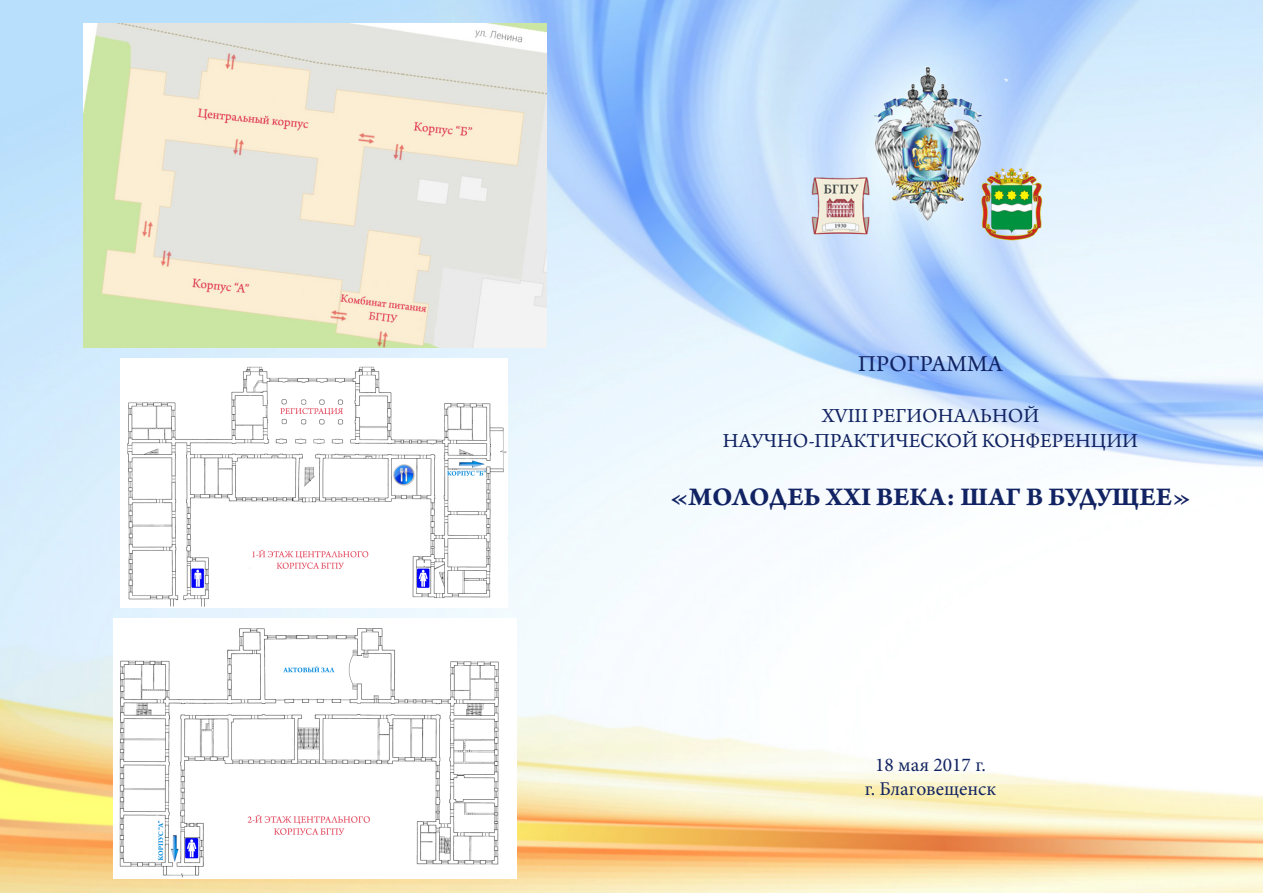
<style>
.page{position:relative;width:1263px;height:893px;background:#fff}
.page>*{position:absolute;margin:0;border:0;box-sizing:border-box;transform-origin:0 0}
.t1{font:27px "Arno Pro Bold Sm Text";color:#112362}
.t2{font:24px "Arno Pro";letter-spacing:.005em;color:#112362}
.t3{font:21px "Arno Pro";color:#112362}
.t4{font:19.5px "Minion Pro";color:#112362}
</style>
<div class="page">
<img style="left:0;top:0;width:1263px;height:893px">
<img style="left:813px;top:33px;width:234px;height:210px">
<img style="left:938px;top:159px;width:146px;height:117px">
<img style="left:771px;top:151px;width:136px;height:125px">
<img style="left:84px;top:23px;width:463px;height:325px">
<img style="left:121px;top:359px;width:386px;height:249px">
<img style="left:114px;top:619px;width:402px;height:259px">
<p class="t2" style="left:858px;top:351px;width:146px">ПРОГРАММА</p>
<p class="t3" style="left:822px;top:404px;width:219px">XVIII РЕГИОНАЛЬНОЙ</p>
<p class="t3" style="left:723px;top:429px;width:416px">НАУЧНО-ПРАКТИЧЕСКОЙ КОНФЕРЕНЦИИ</p>
<p class="t1" style="left:670px;top:481px;width:523px">«МОЛОДЕЬ XXI ВЕКА: ШАГ В БУДУЩЕЕ»</p>
<p class="t4" style="left:875px;top:752px;width:112px">18 мая 2017 г.</p>
<p class="t4" style="left:865px;top:775px;width:133px">г. Благовещенск</p>
</div>
